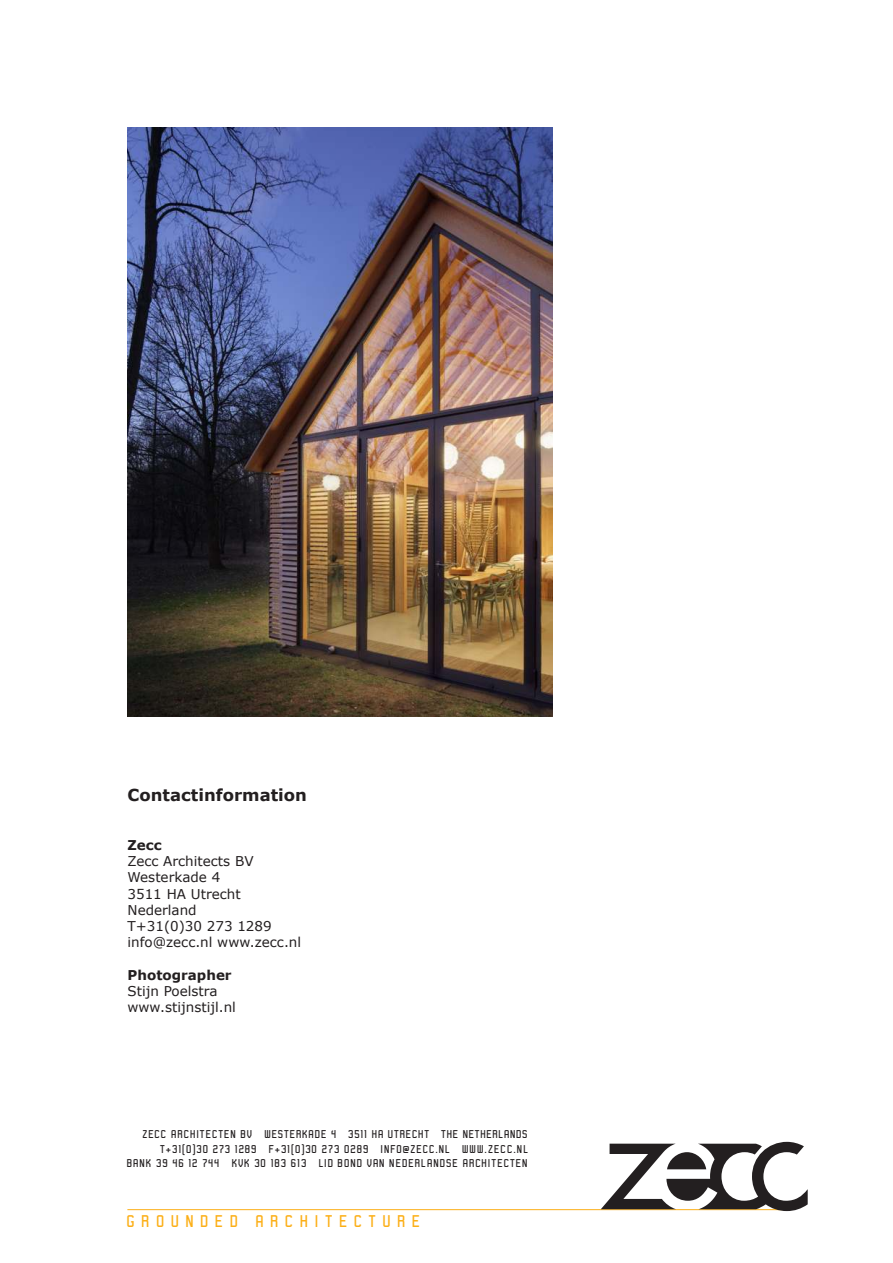
<style>
.page{position:relative;width:893px;height:1263px;background:#fff}
.page>*{position:absolute;margin:0;border:0;box-sizing:border-box;transform-origin:0 0}
.t1{font:18px "Robust ICG";color:#fcaf17}
.t2{font:700 16.5px "Verdana";color:#231f20}
.t3{font:13.5px/16.2px "Verdana";color:#231f20}
.t4{font:700 13.5px "Verdana";color:#231f20}
.t5{font:12px/14.7px "Robust ICG";letter-spacing:.03em;color:#231f20;text-align:right}
</style>
<div class="page">
<hr style="left:127px;top:1209px;width:660px;height:1px;background:#fcaf17">
<svg style="left:601px;top:1142px;width:207px;height:69px"></svg>
<img style="left:128px;top:128px;width:424px;height:588px">
<h2 class="t2" style="left:128px;top:789px;width:181px">Contactinformation</h2>
<p class="t4" style="left:128px;top:840px;width:36px">Zecc</p>
<p class="t3" style="left:128px;top:854px;width:175px">Zecc Architects BV<br>Westerkade 4<br>3511 HA Utrecht<br>Nederland<br>T+31(0)30 273 1289 info@zecc.nl www.zecc.nl</p>
<p class="t4" style="left:128px;top:969px;width:106px">Photographer</p>
<p class="t3" style="left:128px;top:984px;width:110px">Stijn Poelstra www.stijnstijl.nl</p>
<p class="t5" style="left:142px;top:1127px;width:388px">ZECC ARCHITECTEN BV WESTERKADE 4 3511 HA UTRECHT THE NETHERLANDS<br>T+31(0)30 273 1289 F+31(0)30 273 0289 INFO@ZECC.NL WWW.ZECC.NL</p>
<p class="t5" style="left:126px;top:1157px;width:403px">BANK 39 46 12 744 KVK 30 183 613 LID BOND VAN NEDERLANDSE ARCHITECTEN</p>
<h1 class="t1" style="left:126px;top:1213px;width:296px">G R O U N D E D A R C H I T E C T U R E</h1>
</div>
